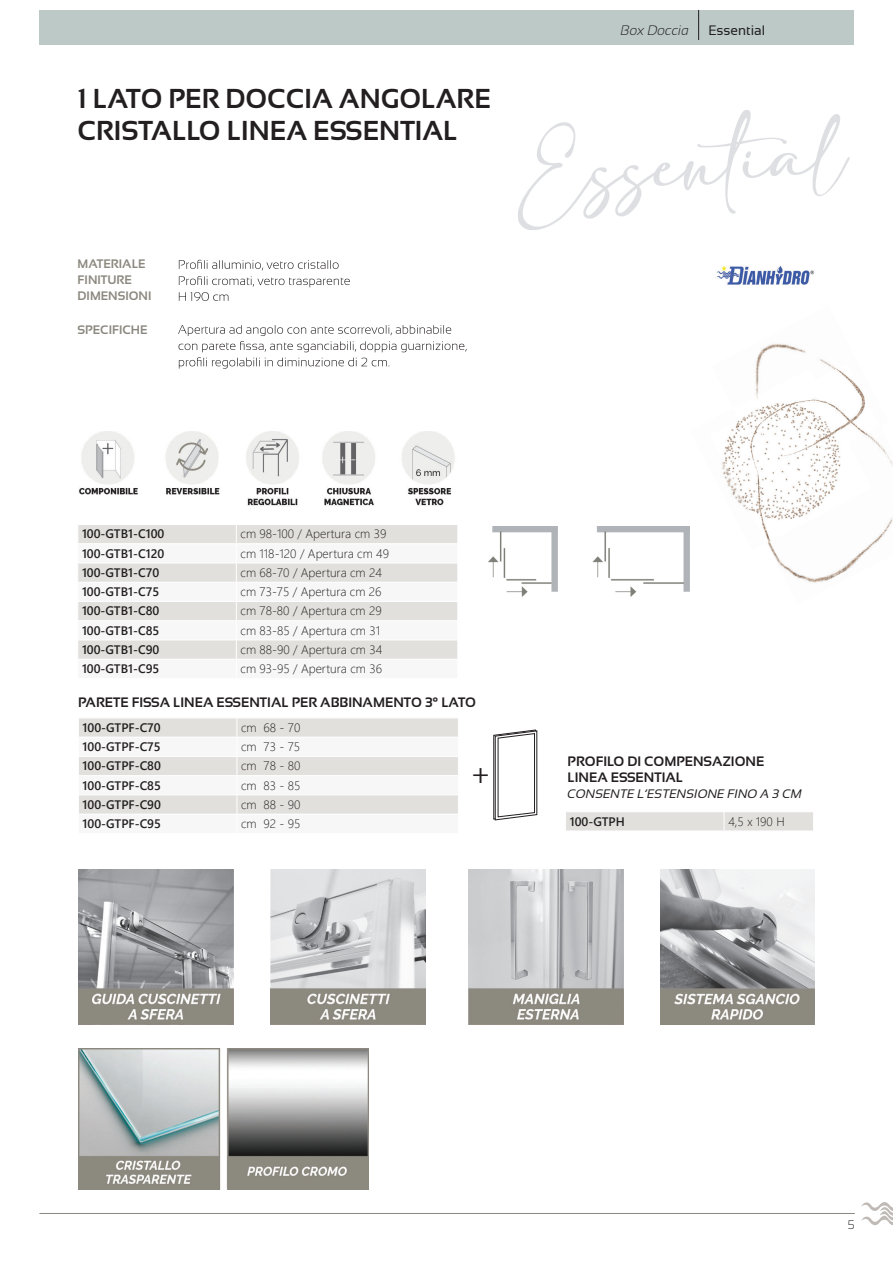
<style>
.page{position:relative;width:893px;height:1263px;background:#fff}
.page>*{position:absolute;margin:0;border:0;box-sizing:border-box;transform-origin:0 0}
.t1{font:58.2px "adelia";color:#dedfe3}
.t2{font:500 30.6px "Minion Pro";color:#231f20}
.t3{font:700 27.45px/31.5px "Sansation";color:#231f20}
.t4{font:700 13.65px/16.4px "Sansation";color:#231f20}
.t5{font:italic 300 13.65px "Sansation";color:#231f20}
.t6{font:13.65px "Sansation";color:#231f20}
.t7{font:12.3px "Webly Sleek UI Light";color:#231f20}
.t8{font:12.3px "Webly Sleek UI Semibold";color:#231f20}
.t9{font:700 12.3px/16.4px "Sansation";color:#8b887f}
.t10{font:italic 12.3px "Sansation";color:#231f20}
.t11{font:300 12.3px "Sansation";color:#231f20}
</style>
<div class="page">
<div style="left:39px;top:11px;width:814px;height:34px;background:#bcc9c7"></div>
<hr style="left:39px;top:1213px;width:816px;height:1px;background:#8b887f">
<svg style="left:861px;top:1202px;width:32px;height:23px"></svg>
<svg style="left:179px;top:260px;width:160px;height:10px"></svg>
<svg style="left:179px;top:276px;width:171px;height:25px"></svg>
<svg style="left:178px;top:325px;width:289px;height:44px"></svg>
<img style="left:78px;top:869px;width:155px;height:156px">
<img style="left:716px;top:265px;width:98px;height:19px">
<img style="left:271px;top:870px;width:155px;height:154px">
<img style="left:468px;top:869px;width:155px;height:156px">
<img style="left:660px;top:869px;width:155px;height:156px">
<img style="left:78px;top:1048px;width:290px;height:142px">
<div style="left:79px;top:525px;width:378px;height:18px;background:#e2e0dd"></div>
<svg style="left:79px;top:564px;width:378px;height:95px;fill:#e2e0dd"></svg>
<hr style="left:78px;top:582px;width:158px;height:1px;background:#fff">
<hr style="left:236px;top:582px;width:222px;height:1px;background:#fff">
<hr style="left:78px;top:601px;width:158px;height:1px;background:#fff">
<hr style="left:236px;top:601px;width:222px;height:1px;background:#fff">
<hr style="left:78px;top:620px;width:158px;height:1px;background:#fff">
<hr style="left:236px;top:620px;width:222px;height:1px;background:#fff">
<hr style="left:78px;top:640px;width:158px;height:1px;background:#fff">
<hr style="left:236px;top:640px;width:222px;height:1px;background:#fff">
<svg style="left:78px;top:525px;width:1px;height:134px"></svg>
<svg style="left:236px;top:525px;width:1px;height:134px"></svg>
<img style="left:488px;top:526px;width:202px;height:71px">
<img style="left:79px;top:431px;width:376px;height:75px">
<svg style="left:698px;top:11px;width:1px;height:29px"></svg>
<svg style="left:79px;top:718px;width:379px;height:96px"></svg>
<svg style="left:566px;top:812px;width:247px;height:19px;background:#e3e1de"></svg>
<svg style="left:493px;top:730px;width:45px;height:91px"></svg>
<img style="left:768px;top:443px;width:125px;height:140px">
<img style="left:756px;top:344px;width:72px;height:25px">
<img style="left:815px;top:363px;width:63px;height:80px">
<img style="left:722px;top:420px;width:150px;height:123px">
<img style="left:755px;top:369px;width:4px;height:11px">
<img style="left:739px;top:380px;width:109px;height:102px">
<p class="t5" style="left:621px;top:23px;width:69px">Box Doccia</p>
<p class="t6" style="left:708px;top:23px;width:58px">Essential</p>
<h3 class="t3" style="left:78px;top:83px;width:415px">1 LATO PER DOCCIA ANGOLARE<br>CRISTALLO LINEA ESSENTIAL</h3>
<p class="t9" style="left:78px;top:255px;width:75px">MATERIALE<br>FINITURE<br>DIMENSIONI</p>
<p class="t9" style="left:78px;top:321px;width:71px">SPECIFICHE</p>
<h1 class="t1" style="left:513px;top:156px;width:334px;rotate:-4deg">Essential</h1>
<p class="t8" style="left:82px;top:525px;width:84px">100-GTB1-C100</p>
<p class="t7" style="left:241px;top:525px;width:147px">cm 98-100 / Apertura cm 39</p>
<p class="t8" style="left:82px;top:544px;width:84px">100-GTB1-C120</p>
<p class="t7" style="left:241px;top:544px;width:150px">cm 118-120 / Apertura cm 49</p>
<p class="t8" style="left:82px;top:564px;width:79px">100-GTB1-C70</p>
<p class="t7" style="left:241px;top:564px;width:143px">cm 68-70 / Apertura cm 24</p>
<p class="t8" style="left:82px;top:583px;width:79px">100-GTB1-C75</p>
<p class="t7" style="left:241px;top:583px;width:143px">cm 73-75 / Apertura cm 26</p>
<p class="t8" style="left:82px;top:602px;width:79px">100-GTB1-C80</p>
<p class="t7" style="left:241px;top:602px;width:143px">cm 78-80 / Apertura cm 29</p>
<p class="t8" style="left:82px;top:621px;width:79px">100-GTB1-C85</p>
<p class="t7" style="left:241px;top:621px;width:141px">cm 83-85 / Apertura cm 31</p>
<p class="t8" style="left:82px;top:641px;width:79px">100-GTB1-C90</p>
<p class="t7" style="left:241px;top:641px;width:143px">cm 88-90 / Apertura cm 34</p>
<p class="t8" style="left:82px;top:660px;width:79px">100-GTB1-C95</p>
<p class="t7" style="left:241px;top:660px;width:143px">cm 93-95 / Apertura cm 36</p>
<p class="t4" style="left:78px;top:694px;width:399px">PARETE FISSA LINEA ESSENTIAL PER ABBINAMENTO 3° LATO</p>
<p class="t8" style="left:83px;top:719px;width:80px">100-GTPF-C70</p>
<p class="t7" style="left:241px;top:719px;width:61px">cm 68 - 70</p>
<p class="t8" style="left:83px;top:738px;width:80px">100-GTPF-C75</p>
<p class="t7" style="left:241px;top:738px;width:61px">cm 73 - 75</p>
<p class="t8" style="left:83px;top:757px;width:80px">100-GTPF-C80</p>
<p class="t7" style="left:241px;top:757px;width:61px">cm 78 - 80</p>
<p class="t8" style="left:83px;top:776px;width:80px">100-GTPF-C85</p>
<p class="t7" style="left:241px;top:776px;width:61px">cm 83 - 85</p>
<p class="t8" style="left:83px;top:796px;width:80px">100-GTPF-C90</p>
<p class="t7" style="left:241px;top:796px;width:61px">cm 88 - 90</p>
<p class="t8" style="left:83px;top:815px;width:80px">100-GTPF-C95</p>
<p class="t7" style="left:241px;top:815px;width:61px">cm 92 - 95</p>
<h2 class="t2" style="left:472px;top:755px;width:19px">+</h2>
<p class="t4" style="left:568px;top:753px;width:198px">PROFILO DI COMPENSAZIONE<br>LINEA ESSENTIAL</p>
<p class="t10" style="left:568px;top:787px;width:236px">CONSENTE L’ESTENSIONE FINO A 3 CM</p>
<p class="t8" style="left:570px;top:812px;width:56px">100-GTPH</p>
<p class="t7" style="left:728px;top:812px;width:58px">4,5 x 190 H</p>
<p class="t11" style="left:848px;top:1218px;width:8px">5</p>
</div>
